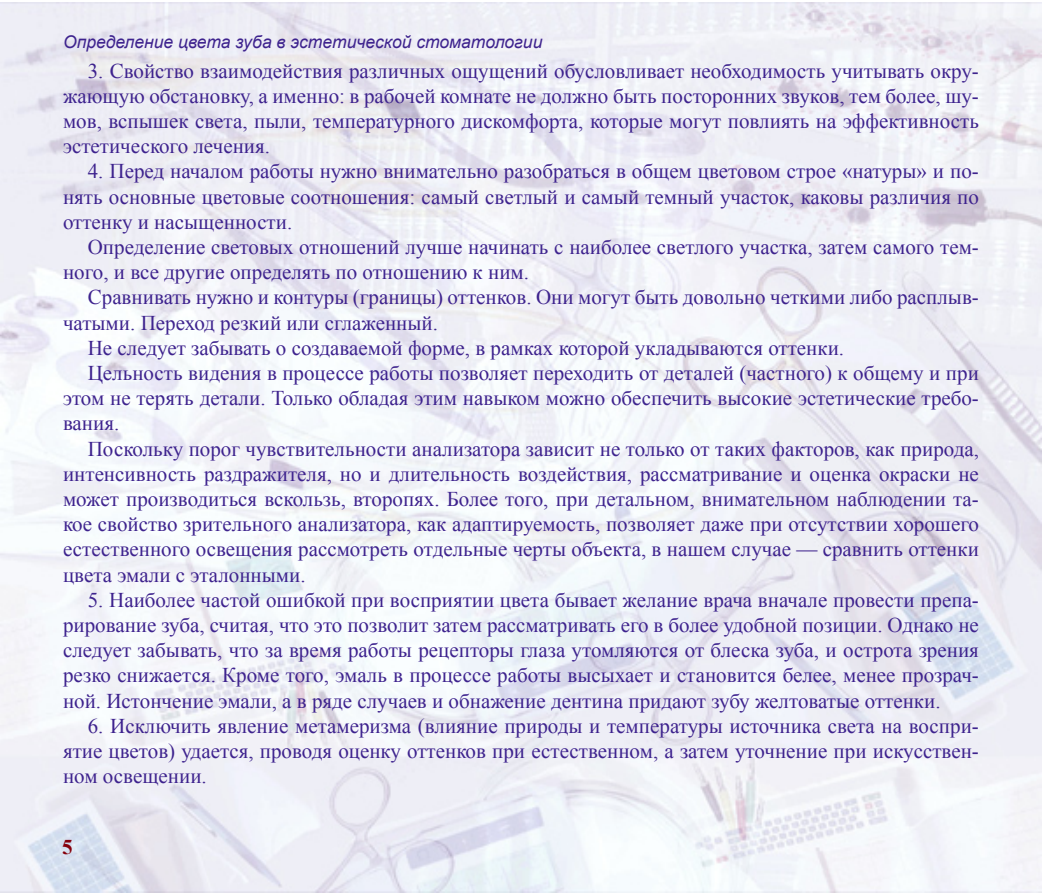
<style>
.page{position:relative;width:1042px;height:893px;background:#fff}
.page>*{position:absolute;margin:0;border:0;box-sizing:border-box;transform-origin:0 0}
.t1{font:21px/25.2px "Times New Roman";color:#3e238e;text-align:justify}
.t2{font:700 21px "Times New Roman";color:#85000c}
.t3{font:italic 17.5px "Arial";color:#3e238e}
</style>
<div class="page">
<img style="left:0;top:2px;width:1041px;height:891px">
<p class="t3" style="left:63px;top:31px;width:481px">Определение цвета зуба в эстетической стоматологии</p>
<p class="t1" style="left:63px;top:58px;width:917px;text-indent:25px">3. Свойство взаимодействия различных ощущений обусловливает необходимость учитывать окру&shy;жающую обстановку, а именно: в рабочей комнате не должно быть посторонних звуков, тем более, шу&shy;мов, вспышек света, пыли, температурного дискомфорта, которые могут повлиять на эффективность эстетического лечения.</p>
<p class="t1" style="left:63px;top:158px;width:917px;text-indent:25px">4. Перед началом работы нужно внимательно разобраться в общем цветовом строе «натуры» и по&shy;нять основные цветовые соотношения: самый светлый и самый темный участок, каковы различия по оттенку и насыщенности.</p>
<p class="t1" style="left:63px;top:234px;width:917px;text-indent:25px">Определение световых отношений лучше начинать с наиболее светлого участка, затем самого тем&shy;ного, и все другие определять по отношению к ним.</p>
<p class="t1" style="left:63px;top:284px;width:917px;text-indent:25px">Сравнивать нужно и контуры (границы) оттенков. Они могут быть довольно четкими либо расплыв&shy;чатыми. Переход резкий или сглаженный.</p>
<p class="t1" style="left:88px;top:335px;width:758px">Не следует забывать о создаваемой форме, в рамках которой укладываются оттенки.</p>
<p class="t1" style="left:63px;top:360px;width:917px;text-indent:25px">Цельность видения в процессе работы позволяет переходить от деталей (частного) к общему и при этом не терять детали. Только обладая этим навыком можно обеспечить высокие эстетические требо&shy;вания.</p>
<p class="t1" style="left:63px;top:436px;width:917px;text-indent:25px">Поскольку порог чувствительности анализатора зависит не только от таких факторов, как природа, интенсивность раздражителя, но и длительность воздействия, рассматривание и оценка окраски не может производиться вскользь, второпях. Более того, при детальном, внимательном наблюдении та&shy;кое свойство зрительного анализатора, как адаптируемость, позволяет даже при отсутствии хорошего естественного освещения рассмотреть отдельные черты объекта, в нашем случае — сравнить оттенки цвета эмали с эталонными.</p>
<p class="t1" style="left:63px;top:587px;width:917px;text-indent:25px">5. Наиболее частой ошибкой при восприятии цвета бывает желание врача вначале провести препа&shy;рирование зуба, считая, что это позволит затем рассматривать его в более удобной позиции. Однако не следует забывать, что за время работы рецепторы глаза утомляются от блеска зуба, и острота зрения резко снижается. Кроме того, эмаль в процессе работы высыхает и становится белее, менее прозрач&shy;ной. Истончение эмали, а в ряде случаев и обнажение дентина придают зубу желтоватые оттенки.</p>
<p class="t1" style="left:63px;top:713px;width:917px;text-indent:25px">6. Исключить явление метамеризма (влияние природы и температуры источника света на воспри&shy;ятие цветов) удается, проводя оценку оттенков при естественном, а затем уточнение при искусствен&shy;ном освещении.</p>
<p class="t2" style="left:62px;top:832px;width:12px">5</p>
</div>
